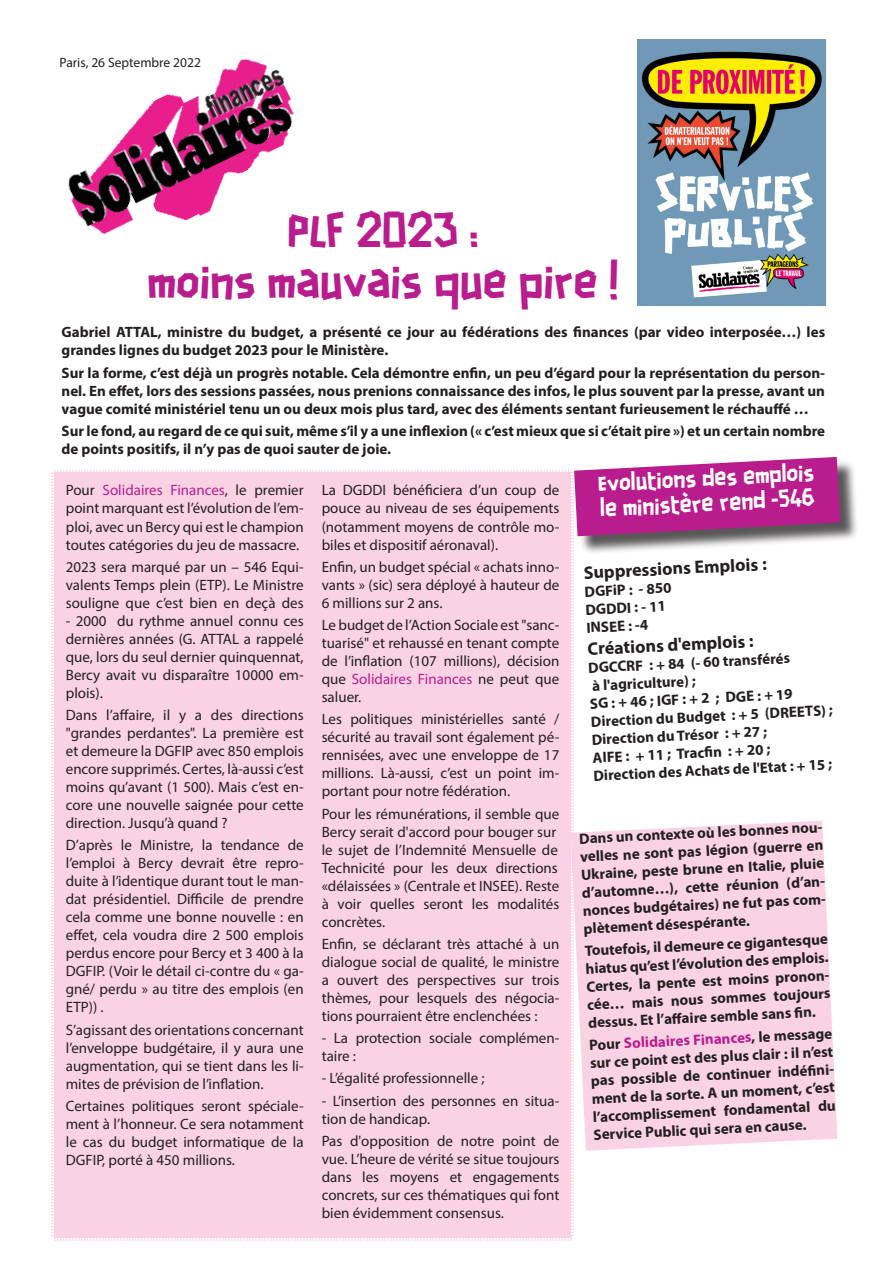
<style>
.page{position:relative;width:893px;height:1263px;background:#fff}
.page>*{position:absolute;margin:0;border:0;box-sizing:border-box;transform-origin:0 0}
.t1{font:42px "Scotchlidaires";color:#b91c8d}
.t2{font:21px "Scotchlidaires";color:#fff}
.t3{font:700 18px "Myriad Pro";color:#231f20}
.t4{font:15px/18px "Myriad Pro";color:#231f20;text-align:justify}
.t5{font:700 15px/18px "Myriad Pro";color:#231f20}
.t6{font:13.5px "Myriad Pro";color:#231f20}
.s1{color:#b91c8d}
</style>
<div class="page">
<img style="left:68px;top:59px;width:226px;height:176px">
<div style="left:51px;top:470px;width:523px;height:771px;background:#f9d3e3"></div>
<div style="left:577px;top:459px;width:282px;height:95px;background:#231f20;opacity:.75"></div>
<svg style="left:574px;top:457px;width:266px;height:79px;background:#b83793"></svg>
<svg style="left:571px;top:821px;width:266px;height:330px;background:#f9d6e5"></svg>
<img style="left:637px;top:39px;width:188px;height:267px">
<p class="t6" style="left:60px;top:54px;width:143px">Paris, 26 Septembre 2022</p>
<p class="t1" style="left:288px;top:202px;width:192px">PLF 2023 :</p>
<p class="t1" style="left:148px;top:252px;width:472px">moins mauvais que pire !</p>
<p class="t5" style="left:62px;top:323px;width:765px">Gabriel ATTAL, ministre du budget, a présenté ce jour au fédérations des finances (par video interposée…) les grandes lignes du budget 2023 pour le Ministère.</p>
<p class="t5" style="left:62px;top:363px;width:765px;text-align:justify">Sur la forme, c’est déjà un progrès notable. Cela démontre enfin, un peu d’égard pour la représentation du person&shy;nel. En effet, lors des sessions passées, nous prenions connaissance des infos, le plus souvent par la presse, avant un vague comité ministériel tenu un ou deux mois plus tard, avec des éléments sentant furieusement le réchauffé …</p>
<p class="t5" style="left:62px;top:421px;width:765px">Sur le fond, au regard de ce qui suit, même s’il y a une inflexion (« c’est mieux que si c’était pire ») et un certain nombre de points positifs, il n’y pas de quoi sauter de joie.</p>
<p class="t4" style="left:66px;top:481px;width:239px">Pour <span class="s1">Solidaires Finances</span>, le premier point marquant est l’évolution de l’em&shy;ploi, avec un Bercy qui est le champion toutes catégories du jeu de massacre.</p>
<p class="t4" style="left:66px;top:557px;width:239px">2023 sera marqué par un – 546 Equi&shy;valents Temps plein (ETP). Le Ministre souligne que c’est bien en deçà des</p>
<p class="t4" style="left:66px;top:611px;width:239px">- 2000 du rythme annuel connu ces dernières années (G. ATTAL a rappelé que, lors du seul dernier quinquennat, Bercy avait vu disparaître 10000 em&shy;plois).</p>
<p class="t4" style="left:66px;top:706px;width:239px">Dans l’affaire, il y a des directions "grandes perdantes". La première est et demeure la DGFIP avec 850 emplois encore supprimés. Certes, là-aussi c’est moins qu’avant (1 500). Mais c’est en&shy;core une nouvelle saignée pour cette direction. Jusqu’à quand ?</p>
<p class="t4" style="left:66px;top:836px;width:239px">D’après le Ministre, la tendance de l’emploi à Bercy devrait être repro&shy;duite à l’identique durant tout le man&shy;dat présidentiel. Difficile de prendre cela comme une bonne nouvelle : en effet, cela voudra dire 2 500 emplois perdus encore pour Bercy et 3 400 à la DGFIP. (Voir le détail ci-contre du « ga&shy;gné/ perdu » au titre des emplois (en ETP)) .</p>
<p class="t4" style="left:66px;top:1020px;width:239px">S’agissant des orientations concernant l’enveloppe budgétaire, il y aura une augmentation, qui se tient dans les li&shy;mites de prévision de l’inflation.</p>
<p class="t4" style="left:66px;top:1096px;width:239px">Certaines politiques seront spéciale&shy;ment à l’honneur. Ce sera notamment le cas du budget informatique de la DGFIP, porté à 450 millions.</p>
<p class="t2" style="left:597px;top:469px;width:218px;rotate:-3deg">Evolutions des emplois</p>
<p class="t2" style="left:599px;top:494px;width:216px;rotate:-3deg">le ministère rend -546</p>
<p class="t4" style="left:322px;top:481px;width:239px">La DGDDI bénéficiera d’un coup de pouce au niveau de ses équipements (notamment moyens de contrôle mo&shy;biles et dispositif aéronaval).</p>
<p class="t4" style="left:322px;top:557px;width:239px">Enfin, un budget spécial « achats inno&shy;vants » (sic) sera déployé à hauteur de 6 millions sur 2 ans.</p>
<p class="t4" style="left:322px;top:616px;width:239px">Le budget de l’Action Sociale est "sanc&shy;tuarisé" et rehaussé en tenant compte de l’inflation (107 millions), décision que <span class="s1">Solidaires Finances</span> ne peut que saluer.</p>
<p class="t4" style="left:322px;top:710px;width:239px">Les politiques ministérielles santé / sécurité au travail sont également pé&shy;rennisées, avec une enveloppe de 17 millions. Là-aussi, c’est un point im&shy;portant pour notre fédération.</p>
<p class="t4" style="left:322px;top:804px;width:239px;text-align:left">Pour les rémunérations, il semble que Bercy serait d'accord pour bouger sur le sujet de l’Indemnité Mensuelle de Technicité pour les deux directions «délaissées » (Centrale et INSEE). Reste à voir quelles seront les modalités concrètes.</p>
<p class="t4" style="left:322px;top:934px;width:239px">Enfin, se déclarant très attaché à un dialogue social de qualité, le ministre a ouvert des perspectives sur trois thèmes, pour lesquels des négocia&shy;tions pourraient être enclenchées :</p>
<p class="t4" style="left:322px;top:1029px;width:239px">- La protection sociale complémen&shy;taire :</p>
<p class="t4" style="left:322px;top:1069px;width:164px">- L’égalité professionnelle ;</p>
<p class="t4" style="left:322px;top:1091px;width:239px">- L’insertion des personnes en situa&shy;tion de handicap.</p>
<p class="t4" style="left:322px;top:1131px;width:239px">Pas d'opposition de notre point de vue. L’heure de vérité se situe toujours dans les moyens et engagements concrets, sur ces thématiques qui font bien évidemment consensus.</p>
<p class="t3" style="left:583px;top:561px;width:185px;rotate:-3deg">Suppressions Emplois :</p>
<p class="t5" style="left:584px;top:582px;width:88px;rotate:-3deg">DGFiP : - 850</p>
<p class="t5" style="left:585px;top:600px;width:82px;rotate:-3deg">DGDDI : - 11</p>
<p class="t5" style="left:586px;top:618px;width:63px;rotate:-3deg">INSEE : -4</p>
<p class="t3" style="left:587px;top:637px;width:168px;rotate:-3deg">Créations d'emplois :</p>
<p class="t5" style="left:588px;top:659px;width:203px;rotate:-3deg">DGCCRF : + 84 (- 60 transférés</p>
<p class="t5" style="left:592px;top:676px;width:105px;rotate:-3deg">à l'agriculture) ;</p>
<p class="t5" style="left:590px;top:695px;width:204px;rotate:-3deg">SG : + 46 ; IGF : + 2 ; DGE : + 19</p>
<p class="t5" style="left:590px;top:713px;width:244px;rotate:-3deg">Direction du Budget : + 5 (DREETS) ;</p>
<p class="t5" style="left:591px;top:730px;width:177px;rotate:-3deg">Direction du Trésor : + 27 ;</p>
<p class="t5" style="left:592px;top:749px;width:179px;rotate:-3deg">AIFE : + 11 ; Tracfi n : + 20 ;</p>
<p class="t5" style="left:593px;top:767px;width:240px;rotate:-3deg">Direction des Achats de l'Etat : + 15 ;</p>
<p class="t5" style="left:578px;top:830px;width:248px;rotate:-3deg">Dans un contexte où les bonnes nou&shy;velles ne sont pas légion (guerre en Ukraine, peste brune en Italie, pluie d’automne…), cette réunion (d’an&shy;nonces budgétaires) ne fut pas com&shy;plètement désespérante.</p>
<p class="t5" style="left:584px;top:942px;width:248px;rotate:-3deg">Toutefois, il demeure ce gigantesque hiatus qu’est l’évolution des emplois.<br>Certes, la pente est moins pronon&shy;cée… mais nous sommes toujours dessus. Et l’aff aire semble sans fi n.</p>
<p class="t5" style="left:588px;top:1036px;width:248px;rotate:-3deg">Pour <span class="s1">Solidaires Finances</span>, le message sur ce point est des plus clair : il n’est pas possible de continuer indéfi ni&shy;ment de la sorte. A un moment, c’est l’accomplissement fondamental du Service Public qui sera en cause.</p>
</div>
